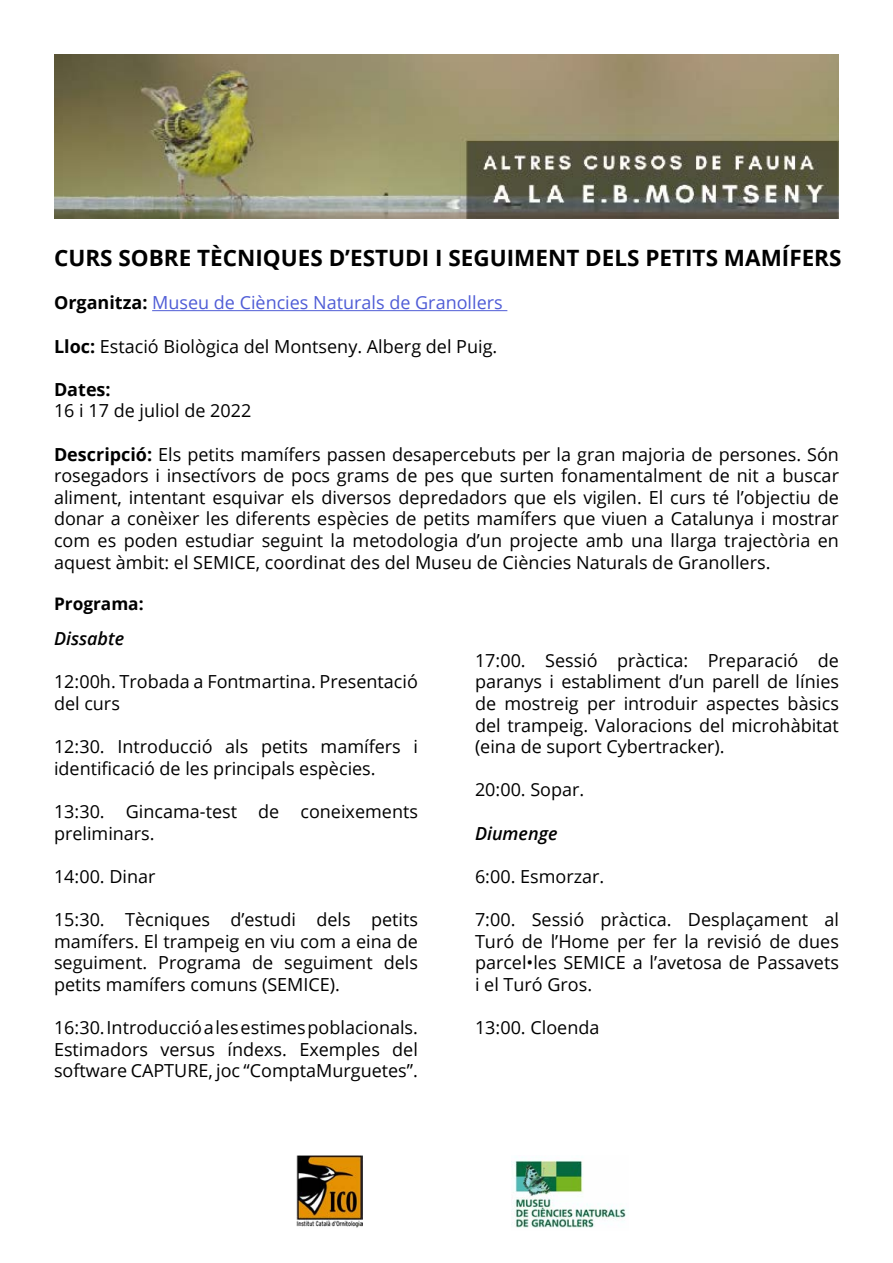
<style>
.page{position:relative;width:893px;height:1263px;background:#fff}
.page>*{position:absolute;margin:0;border:0;box-sizing:border-box;transform-origin:0 0}
.t1{font:700 22.5px "Open Sans";color:#000}
.t2{font:18px/21.6px "Open Sans";color:#000;text-align:justify}
.t3{font:18px "Open Sans";color:#4f5cd6}
.t4{font:italic 600 18px "Open Sans";color:#000}
.t5{font:700 18px "Open Sans";color:#000}
.t6{font:700 17.25px "Open Sans";color:#000}
.s1{font-weight:700;color:#000}
.s2{font-weight:700}
</style>
<div class="page">
<img style="left:296px;top:1155px;width:66px;height:73px">
<img style="left:54px;top:54px;width:785px;height:165px">
<img style="left:513px;top:1157px;width:113px;height:71px">
<hr style="left:152px;top:310px;width:355px;height:1px;background:#4f5cd6">
<p class="t1" style="left:54px;top:242px;width:789px">CURS SOBRE TÈCNIQUES D’ESTUDI I SEGUIMENT DELS PETITS MAMÍFERS</p>
<p class="t3" style="left:54px;top:290px;width:450px"><span class="s1">Organitza:</span> Museu de Ciències Naturals de Granollers</p>
<p class="t2" style="left:54px;top:335px;width:445px"><span class="s2">Lloc:</span> Estació Biològica del Montseny. Alberg del Puig.</p>
<p class="t5" style="left:54px;top:376px;width:58px">Dates:</p>
<p class="t2" style="left:54px;top:399px;width:199px">16 i 17 de juliol de 2022</p>
<p class="t2" style="left:54px;top:443px;width:786px"><span class="s2">Descripció:</span> Els petits mamífers passen desapercebuts per la gran majoria de persones. Són rosegadors i insectívors de pocs grams de pes que surten fonamentalment de nit a buscar aliment, intentant esquivar els diversos depredadors que els vigilen. El curs té l’objectiu de donar a conèixer les diferents espècies de petits mamífers que viuen a Catalunya i mostrar com es poden estudiar seguint la metodologia d’un projecte amb una llarga trajectòria en aquest àmbit: el SEMICE, coordinat des del Museu de Ciències Naturals de Granollers.</p>
<p class="t6" style="left:54px;top:591px;width:91px">Programa:</p>
<p class="t4" style="left:54px;top:626px;width:72px">Dissabte</p>
<p class="t2" style="left:54px;top:671px;width:365px">12:00h. Trobada a Fontmartina. Presentació del curs</p>
<p class="t2" style="left:54px;top:735px;width:365px">12:30. Introducció als petits mamífers i identificació de les principals espècies.</p>
<p class="t2" style="left:54px;top:800px;width:365px">13:30. Gincama-test de coneixements preliminars.</p>
<p class="t2" style="left:54px;top:865px;width:103px">14:00. Dinar</p>
<p class="t2" style="left:54px;top:908px;width:365px">15:30. Tècniques d’estudi dels petits mamífers. El trampeig en viu com a eina de seguiment. Programa de seguiment dels petits mamífers comuns (SEMICE).</p>
<p class="t2" style="left:54px;top:1016px;width:365px">16:30. Introducció a les estimes poblacionals.<br>Estimadors versus índexs. Exemples del software CAPTURE, joc “ComptaMurguetes”.</p>
<p class="t2" style="left:475px;top:649px;width:365px">17:00. Sessió pràctica: Preparació de paranys i establiment d’un parell de línies de mostreig per introduir aspectes bàsics del trampeig. Valoracions del microhàbitat (eina de suport Cybertracker).</p>
<p class="t2" style="left:475px;top:779px;width:111px">20:00. Sopar.</p>
<p class="t4" style="left:475px;top:821px;width:84px">Diumenge</p>
<p class="t2" style="left:475px;top:865px;width:131px">6:00. Esmorzar.</p>
<p class="t2" style="left:475px;top:908px;width:365px">7:00. Sessió pràctica. Desplaçament al Turó de l’Home per fer la revisió de dues parcel•les SEMICE a l’avetosa de Passavets i el Turó Gros.</p>
<p class="t2" style="left:475px;top:1016px;width:126px">13:00. Cloenda</p>
</div>
